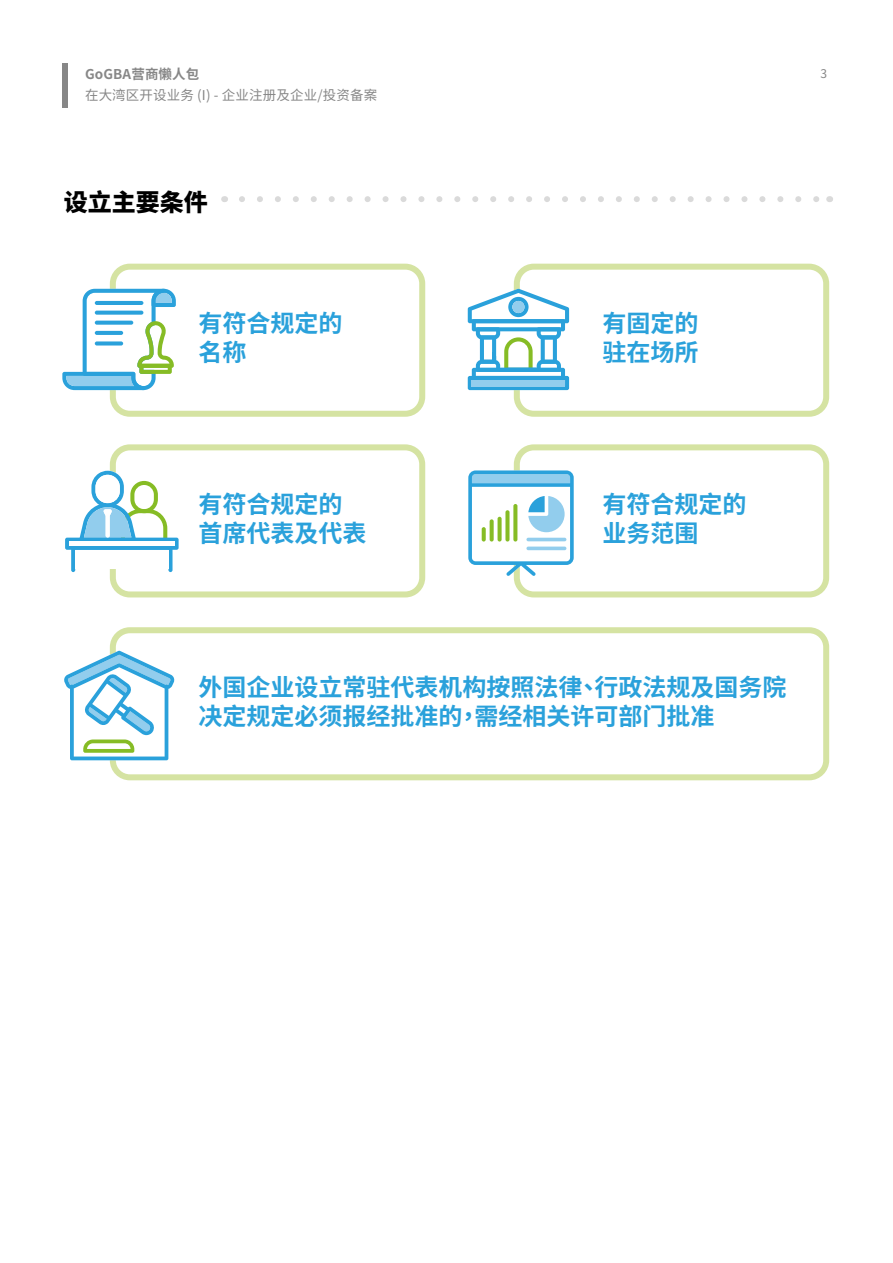
<style>
.page{position:relative;width:893px;height:1263px;background:#fff}
.page>*{position:absolute;margin:0;border:0;box-sizing:border-box;transform-origin:0 0}
.t1{font:700 24px/28.8px "Noto Sans CJ Ktc";color:#2aa1db}
.t2{font:900 24px "Noto Sans CJ Ktc";color:#000}
.t3{font:13.5px "Noto Sans CJ Ktc";letter-spacing:.01em;color:#878787}
.t4{font:700 13.5px "Noto Sans CJ Ktc";letter-spacing:.01em;color:#878787}
.t5{font:12px "Noto Sans CJ Ktc";color:#878787}
</style>
<div class="page">
<div style="left:62px;top:63px;width:6px;height:44px;background:#878787"></div>
<svg style="left:242px;top:196px;width:577px;height:6px"></svg>
<div style="left:110px;top:264px;width:315px;height:153px;border:6px solid #d5e3a2;border-radius:17px"></div>
<div style="left:110px;top:444px;width:315px;height:153px;border:6px solid #d5e3a2;border-radius:17px"></div>
<div style="left:110px;top:627px;width:719px;height:153px;border:6px solid #d5e3a2;border-radius:17px"></div>
<div style="left:514px;top:264px;width:315px;height:153px;border:6px solid #d5e3a2;border-radius:17px"></div>
<div style="left:514px;top:444px;width:315px;height:153px;border:6px solid #d5e3a2;border-radius:17px"></div>
<svg style="left:62px;top:289px;width:114px;height:101px"></svg>
<svg style="left:468px;top:289px;width:101px;height:101px"></svg>
<div style="left:512px;top:301px;width:12px;height:12px;background:#92cded;border-radius:50%"></div>
<div style="left:472px;top:380px;width:93px;height:6px;background:#92cded"></div>
<svg style="left:65px;top:471px;width:114px;height:101px"></svg>
<hr style="left:69px;top:542px;width:106px;height:4px;background:#fff">
<div style="left:75px;top:550px;width:93px;height:18px;background:#fff"></div>
<svg style="left:468px;top:470px;width:106px;height:106px"></svg>
<svg style="left:482px;top:527px;width:4px;height:14px"></svg>
<svg style="left:490px;top:519px;width:4px;height:22px"></svg>
<svg style="left:498px;top:517px;width:4px;height:24px"></svg>
<svg style="left:505px;top:510px;width:4px;height:31px"></svg>
<svg style="left:513px;top:504px;width:4px;height:37px"></svg>
<svg style="left:64px;top:651px;width:111px;height:109px"></svg>
<p class="t4" style="left:85px;top:66px;width:116px">GoGBA营商懒人包</p>
<p class="t3" style="left:85px;top:87px;width:294px">在大湾区开设业务 (I) - 企业注册及企业/投资备案</p>
<p class="t2" style="left:64px;top:188px;width:145px">设立主要条件</p>
<p class="t1" style="left:198px;top:310px;width:145px">有符合规定的名称</p>
<p class="t1" style="left:198px;top:490px;width:169px">有符合规定的首席代表及代表</p>
<p class="t5" style="left:820px;top:66px;width:8px">3</p>
<p class="t1" style="left:602px;top:310px;width:97px">有固定的驻在场所</p>
<p class="t1" style="left:602px;top:490px;width:145px">有符合规定的业务范围</p>
<p class="t1" style="left:198px;top:673px;width:589px">外国企业设立常驻代表机构按照法律、行政法规及国务院决定规定必须报经批准的，需经相关许可部门批准</p>
</div>
